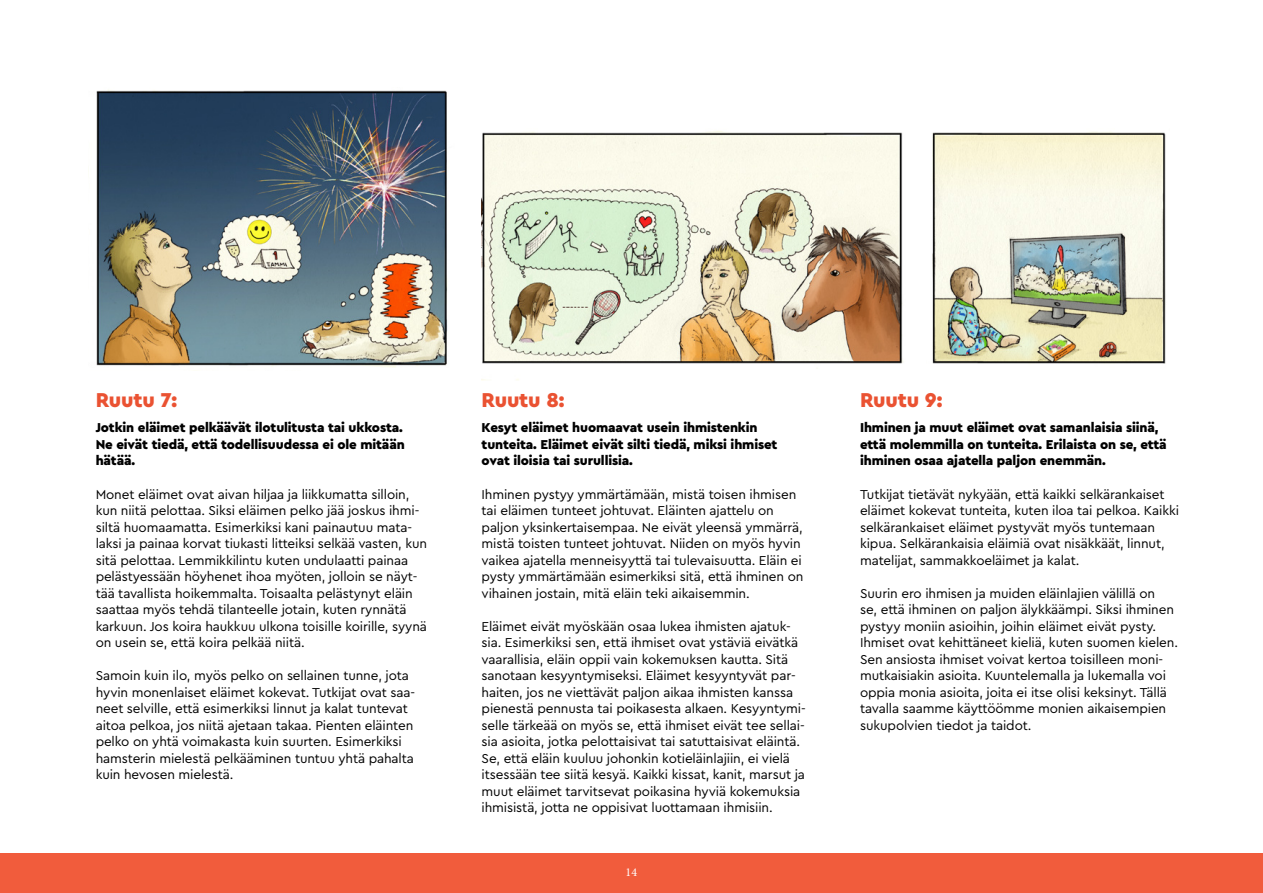
<style>
.page{position:relative;width:1263px;height:893px;background:#fff}
.page>*{position:absolute;margin:0;border:0;box-sizing:border-box;transform-origin:0 0}
.t1{font:900 21px "Cera PRO";letter-spacing:-.01em;color:#ea5232}
.t2{font:13.5px/16.5px "Cera PRO";letter-spacing:-.01em;color:#000}
.t3{font:900 13.5px/16.5px "Cera PRO";letter-spacing:-.01em;color:#000}
.t4{font:12px "Minion Pro";color:#fff}
</style>
<div class="page">
<div style="left:0;top:853px;width:1263px;height:40px;background:#f15c3c"></div>
<img style="left:96px;top:90px;width:352px;height:278px">
<img style="left:482px;top:131px;width:422px;height:249px">
<img style="left:932px;top:132px;width:234px;height:232px">
<h1 class="t1" style="left:96px;top:386px;width:83px">Ruutu 7:</h1>
<p class="t3" style="left:96px;top:419px;width:311px">Jotkin eläimet pelkäävät ilotulitusta tai ukkosta.<br>Ne eivät tiedä, että todellisuudessa ei ole mitään hätää.</p>
<p class="t2" style="left:96px;top:485px;width:333px">Monet eläimet ovat aivan hiljaa ja liikkumatta silloin, kun niitä pelottaa. Siksi eläimen pelko jää joskus ihmi&shy;siltä huomaamatta. Esimerkiksi kani painautuu mata&shy;laksi ja painaa korvat tiukasti litteiksi selkää vasten, kun sitä pelottaa. Lemmikkilintu kuten undulaatti painaa pelästyessään höyhenet ihoa myöten, jolloin se näyt&shy;tää tavallista hoikemmalta. Toisaalta pelästynyt eläin saattaa myös tehdä tilanteelle jotain, kuten rynnätä karkuun. Jos koira haukkuu ulkona toisille koirille, syynä on usein se, että koira pelkää niitä.</p>
<p class="t2" style="left:96px;top:667px;width:321px">Samoin kuin ilo, myös pelko on sellainen tunne, jota hyvin monenlaiset eläimet kokevat. Tutkijat ovat saa&shy;neet selville, että esimerkiksi linnut ja kalat tuntevat aitoa pelkoa, jos niitä ajetaan takaa. Pienten eläinten pelko on yhtä voimakasta kuin suurten. Esimerkiksi hamsterin mielestä pelkääminen tuntuu yhtä pahalta kuin hevosen mielestä.</p>
<h1 class="t1" style="left:482px;top:386px;width:84px">Ruutu 8:</h1>
<p class="t3" style="left:482px;top:419px;width:297px">Kesyt eläimet huomaavat usein ihmistenkin tunteita. Eläimet eivät silti tiedä, miksi ihmiset ovat iloisia tai surullisia.</p>
<p class="t2" style="left:482px;top:485px;width:323px">Ihminen pystyy ymmärtämään, mistä toisen ihmisen tai eläimen tunteet johtuvat. Eläinten ajattelu on paljon yksinkertaisempaa. Ne eivät yleensä ymmärrä, mistä toisten tunteet johtuvat. Niiden on myös hyvin vaikea ajatella menneisyyttä tai tulevaisuutta. Eläin ei pysty ymmärtämään esimerkiksi sitä, että ihminen on vihainen jostain, mitä eläin teki aikaisemmin.</p>
<p class="t2" style="left:482px;top:617px;width:326px">Eläimet eivät myöskään osaa lukea ihmisten ajatuk&shy;sia. Esimerkiksi sen, että ihmiset ovat ystäviä eivätkä vaarallisia, eläin oppii vain kokemuksen kautta. Sitä sanotaan kesyyntymiseksi. Eläimet kesyyntyvät par&shy;haiten, jos ne viettävät paljon aikaa ihmisten kanssa pienestä pennusta tai poikasesta alkaen. Kesyyntymi&shy;selle tärkeää on myös se, että ihmiset eivät tee sellai&shy;sia asioita, jotka pelottaisivat tai satuttaisivat eläintä.<br>Se, että eläin kuuluu johonkin kotieläinlajiin, ei vielä itsessään tee siitä kesyä. Kaikki kissat, kanit, marsut ja muut eläimet tarvitsevat poikasina hyviä kokemuksia ihmisistä, jotta ne oppisivat luottamaan ihmisiin.</p>
<p class="t4" style="left:625px;top:865px;width:13px">14</p>
<h1 class="t1" style="left:860px;top:386px;width:84px">Ruutu 9:</h1>
<p class="t3" style="left:860px;top:419px;width:308px">Ihminen ja muut eläimet ovat samanlaisia siinä, että molemmilla on tunteita. Erilaista on se, että ihminen osaa ajatella paljon enemmän.</p>
<p class="t2" style="left:860px;top:485px;width:320px">Tutkijat tietävät nykyään, että kaikki selkärankaiset eläimet kokevat tunteita, kuten iloa tai pelkoa. Kaikki selkärankaiset eläimet pystyvät myös tuntemaan kipua. Selkärankaisia eläimiä ovat nisäkkäät, linnut, matelijat, sammakkoeläimet ja kalat.</p>
<p class="t2" style="left:860px;top:584px;width:319px">Suurin ero ihmisen ja muiden eläinlajien välillä on<br>se, että ihminen on paljon älykkäämpi. Siksi ihminen pystyy moniin asioihin, joihin eläimet eivät pysty.<br>Ihmiset ovat kehittäneet kieliä, kuten suomen kielen.<br>Sen ansiosta ihmiset voivat kertoa toisilleen moni&shy;mutkaisiakin asioita. Kuuntelemalla ja lukemalla voi oppia monia asioita, joita ei itse olisi keksinyt. Tällä tavalla saamme käyttöömme monien aikaisempien sukupolvien tiedot ja taidot.</p>
</div>
